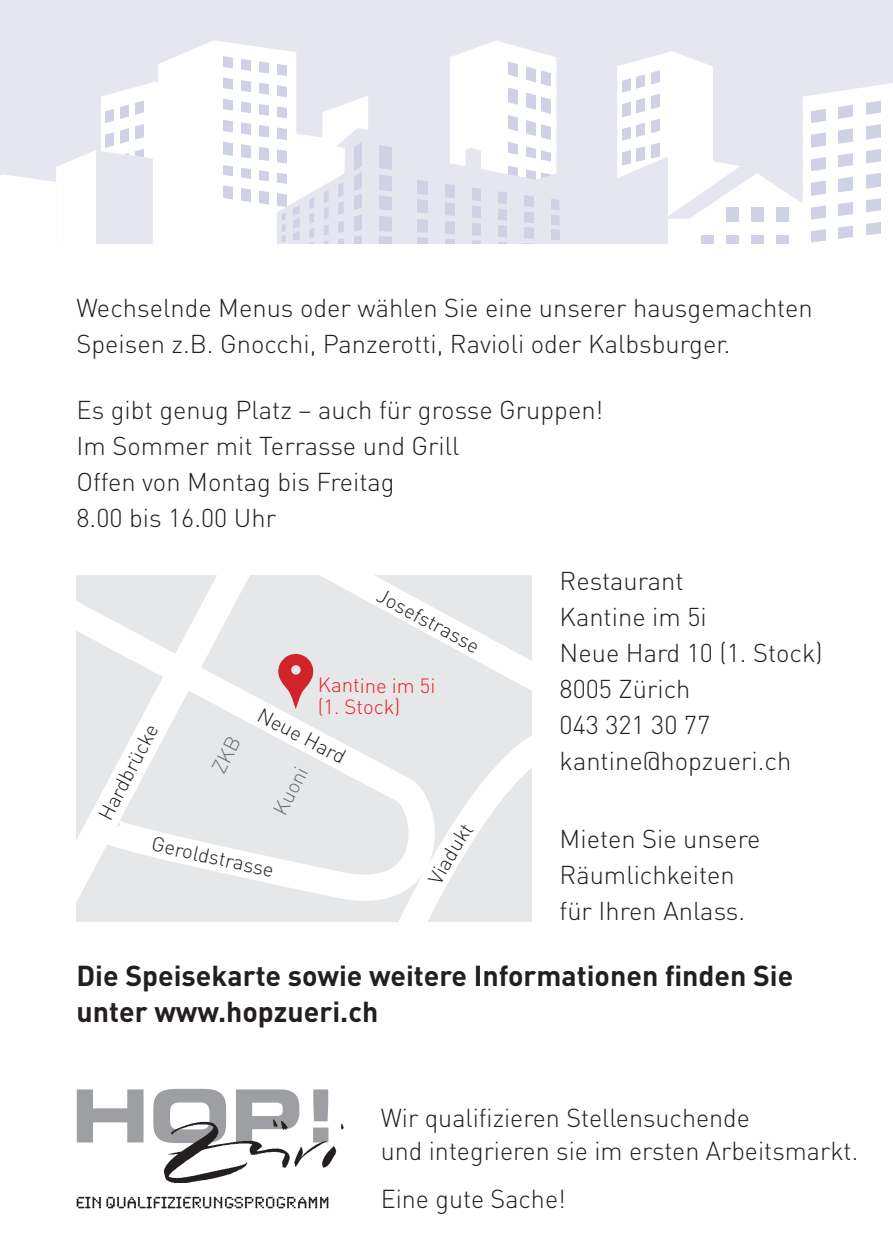
<style>
.page{position:relative;width:893px;height:1259px;background:#fff}
.page>*{position:absolute;margin:0;border:0;box-sizing:border-box;transform-origin:0 0}
.t1{font:700 28.5px/36px "DIN";color:#231f20}
.t2{font:300 25.8px/32.4px "DIN";color:#231f20}
.t3{font:300 25.5px/36px "DIN";color:#231f20}
.t4{font:300 20.4px "DIN";color:#231f20}
.t5{font:300 20.4px/21.9px "DIN";letter-spacing:-.005em;color:#ee1d23}
.t6{font:300 20.4px "DIN";color:#6c6d70}
</style>
<div class="page">
<div style="left:0;top:0;width:893px;height:335px;background:#e5e6f0"></div>
<svg style="left:0;top:40px;width:560px;height:204px"></svg>
<div style="left:346px;top:138px;width:8px;height:126px;background:#e5e6f0"></div>
<svg style="left:77px;top:1089px;width:67px;height:53px"></svg>
<svg style="left:153px;top:1089px;width:73px;height:53px"></svg>
<svg style="left:236px;top:1089px;width:63px;height:30px"></svg>
<svg style="left:313px;top:1089px;width:15px;height:30px"></svg>
<img style="left:164px;top:1119px;width:180px;height:63px">
<svg style="left:77px;top:1196px;width:252px;height:12px"></svg>
<div style="left:0;top:244px;width:893px;height:784px;background:#fff"></div>
<svg style="left:617px;top:51px;width:276px;height:193px"></svg>
<svg style="left:285px;top:741px;width:85px;height:165px"></svg>
<svg style="left:285px;top:576px;width:247px;height:165px"></svg>
<svg style="left:285px;top:654px;width:28px;height:55px;background:#d97075"></svg>
<svg style="left:77px;top:576px;width:208px;height:346px"></svg>
<svg style="left:212px;top:736px;width:29px;height:38px"></svg>
<svg style="left:370px;top:710px;width:162px;height:212px"></svg>
<p class="t3" style="left:77px;top:290px;width:738px">Wechselnde Menus oder wählen Sie eine unserer hausgemachten<br>Speisen z.B. Gnocchi, Panzerotti, Ravioli oder Kalbsburger.</p>
<p class="t3" style="left:77px;top:392px;width:528px">Es gibt genug Platz – auch für grosse Gruppen!<br>Im Sommer mit Terrasse und Grill<br>Offen von Montag bis Freitag<br>8.00 bis 16.00 Uhr</p>
<p class="t4" style="left:93px;top:813px;width:107px;rotate:-63deg">Hardbrücke</p>
<p class="t4" style="left:384px;top:582px;width:115px;rotate:28deg">Josefstrasse</p>
<p class="t5" style="left:318px;top:674px;width:119px">Kantine im 5i (1. Stock)</p>
<p class="t4" style="left:265px;top:702px;width:98px;rotate:28deg">Neue Hard</p>
<p class="t6" style="left:268px;top:808px;width:53px;rotate:-63deg">Kuoni</p>
<p class="t4" style="left:155px;top:831px;width:126px;rotate:12deg">Geroldstrasse</p>
<p class="t3" style="left:560px;top:563px;width:265px">Restaurant<br>Kantine im 5i<br>Neue Hard 10 (1. Stock)<br>8005 Zürich<br>043 321 30 77 kantine@hopzueri.ch</p>
<p class="t3" style="left:560px;top:821px;width:202px">Mieten Sie unsere<br>Räumlichkeiten für Ihren Anlass.</p>
<p class="t1" style="left:77px;top:956px;width:718px">Die Speisekarte sowie weitere Informationen finden Sie unter www.hopzueri.ch</p>
<p class="t2" style="left:381px;top:1101px;width:479px">Wir qualifizieren Stellensuchende<br>und integrieren sie im ersten Arbeitsmarkt.</p>
<p class="t2" style="left:381px;top:1182px;width:187px">Eine gute Sache!</p>
</div>
